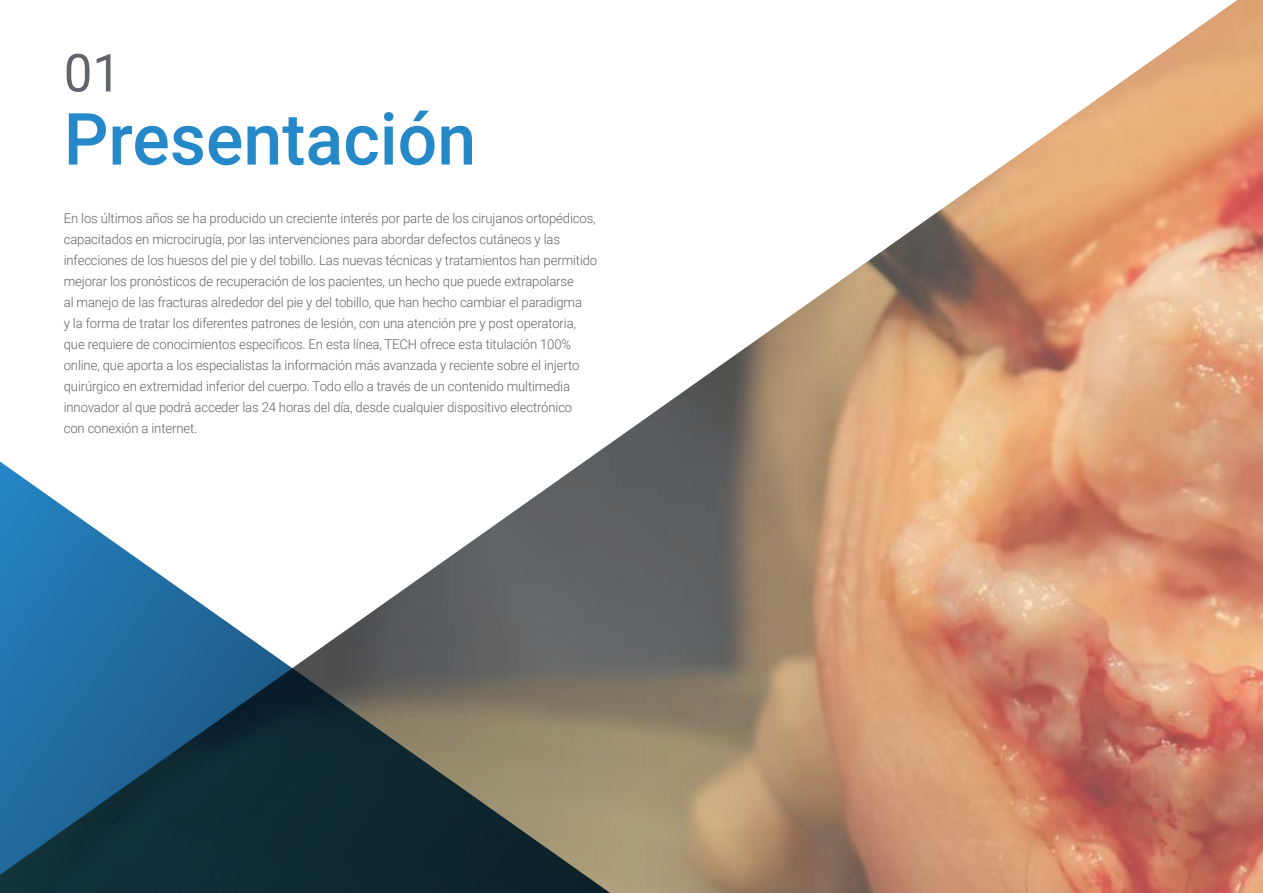
<style>
.page{position:relative;width:1263px;height:893px;background:#fff}
.page>*{position:absolute;margin:0;border:0;box-sizing:border-box;transform-origin:0 0}
.t1{font:500 72px "Roboto";color:#2488c9}
.t2{font:52.5px "Roboto";color:#61646a}
.t3{font:300 13.5px/21px "Roboto";letter-spacing:-.01em;color:#61646a}
</style>
<div class="page">
<img style="left:606px;top:0;width:657px;height:893px">
<svg style="left:0;top:446px;width:640px;height:447px"></svg>
<h2 class="t2" style="left:64px;top:36px;width:59px">01</h2>
<h1 class="t1" style="left:64px;top:89px;width:414px">Presentación</h1>
<p class="t3" style="left:64px;top:207px;width:535px">En los últimos años se ha producido un creciente interés por parte de los cirujanos ortopédicos, capacitados en microcirugía, por las intervenciones para abordar defectos cutáneos y las infecciones de los huesos del pie y del tobillo. Las nuevas técnicas y tratamientos han permitido mejorar los pronósticos de recuperación de los pacientes, un hecho que puede extrapolarse<br>al manejo de las fracturas alrededor del pie y del tobillo, que han hecho cambiar el paradigma<br>y la forma de tratar los diferentes patrones de lesión, con una atención pre y post operatoria, que requiere de conocimientos específicos. En esta línea, TECH ofrece esta titulación 100% online, que aporta a los especialistas la información más avanzada y reciente sobre el injerto quirúrgico en extremidad inferior del cuerpo. Todo ello a través de un contenido multimedia innovador al que podrá acceder las 24 horas del día, desde cualquier dispositivo electrónico<br>con conexión a internet.</p>
</div>
